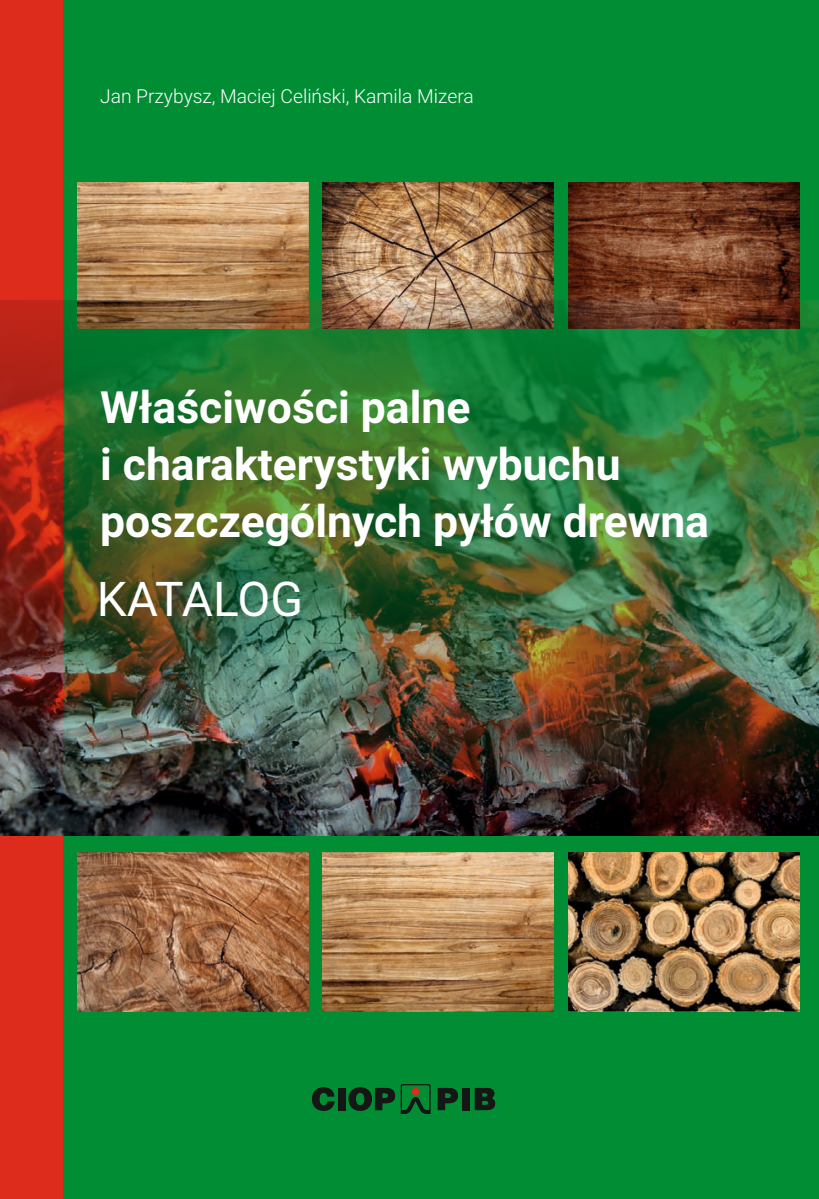
<style>
.page{position:relative;width:819px;height:1199px;background:#fff}
.page>*{position:absolute;margin:0;border:0;box-sizing:border-box;transform-origin:0 0}
.t1{font:47.95px "Roboto";letter-spacing:-.015em;color:#fff}
.t2{font:700 44.45px/56.9px "Roboto";color:#fff}
.t3{font:300 19.25px "Roboto";color:#fff}
</style>
<div class="page">
<div style="left:0;top:0;width:819px;height:1198px;background:#008d34"></div>
<img style="left:77px;top:852px;width:231px;height:159px">
<img style="left:323px;top:852px;width:231px;height:159px">
<img style="left:568px;top:852px;width:231px;height:159px">
<img style="left:77px;top:182px;width:231px;height:118px">
<img style="left:323px;top:182px;width:231px;height:118px">
<img style="left:568px;top:182px;width:231px;height:118px">
<div style="left:0;top:0;width:63px;height:1198px;background:#dd2b1c"></div>
<img style="left:0;top:300px;width:819px;height:536px">
<svg style="left:312px;top:1087px;width:22px;height:24px"></svg>
<div style="left:338px;top:1088px;width:7px;height:22px;background:#151616"></div>
<svg style="left:438px;top:1088px;width:20px;height:22px"></svg>
<svg style="left:475px;top:1088px;width:20px;height:22px"></svg>
<div style="left:462px;top:1088px;width:7px;height:22px;background:#151616"></div>
<svg style="left:348px;top:1087px;width:47px;height:24px"></svg>
<svg style="left:401px;top:1084px;width:29px;height:30px"></svg>
<p class="t3" style="left:100px;top:88px;width:375px">Jan Przybysz, Maciej Celiński, Kamila Mizera</p>
<p class="t2" style="left:100px;top:383px;width:610px">Właściwości palne<br>i charakterystyki wybuchu poszczególnych pyłów drewna</p>
<p class="t1" style="left:97px;top:580px;width:208px">KATALOG</p>
</div>
